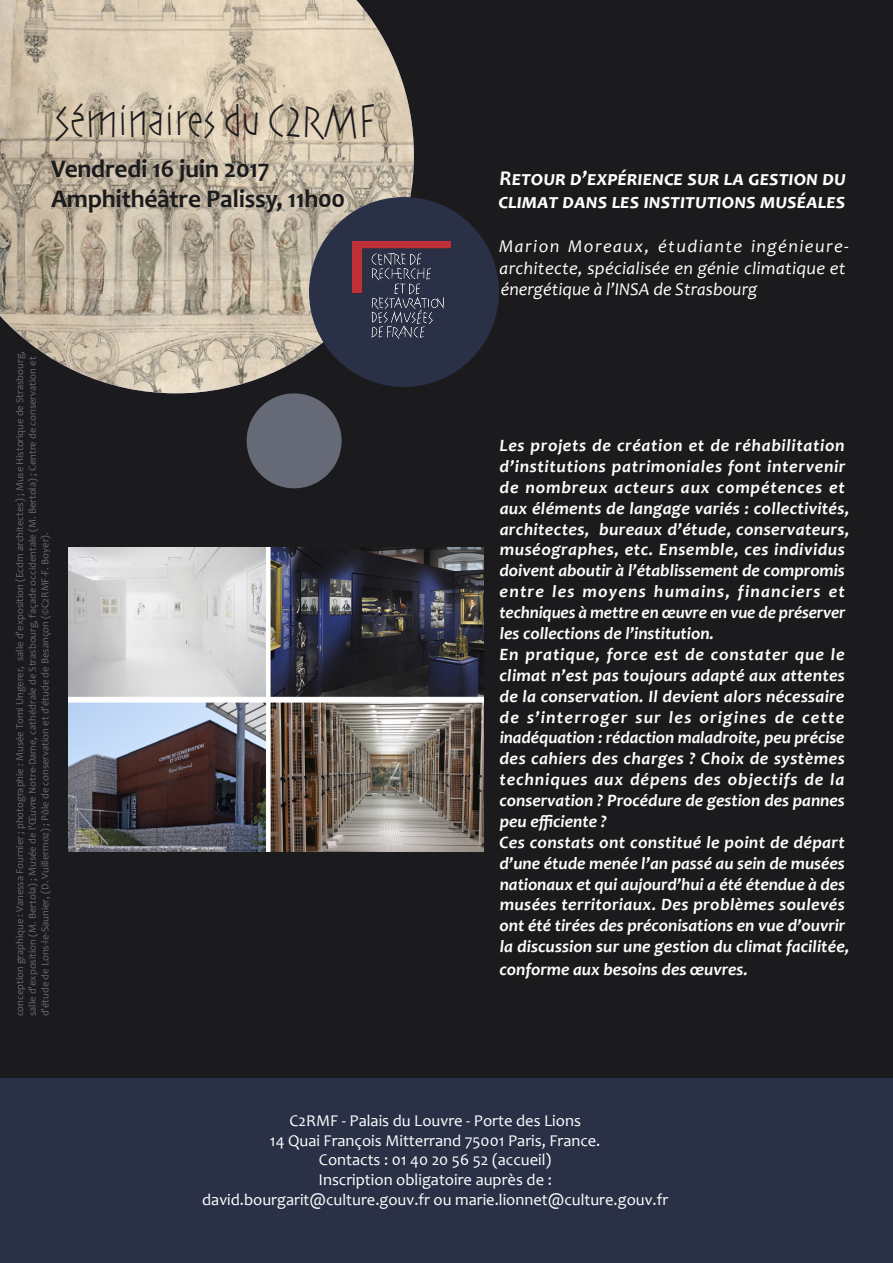
<style>
.page{position:relative;width:893px;height:1263px;background:#fff}
.page>*{position:absolute;margin:0;border:0;box-sizing:border-box;transform-origin:0 0}
.t1{font:45px "Helenis";color:#1b1b1d}
.t2{font:700 25.5px "Candara";letter-spacing:-.01em;color:#1b1b1d}
.t3{font:italic 700 21px/22.5px "Candara";letter-spacing:.035em;color:#fff}
.t4{font:italic 18px/21.6px "Candara";letter-spacing:.015em;color:#fff}
.t5{font:italic 700 17.4px/20.9px "Candara";letter-spacing:.015em;color:#fff}
.t6{font:16.5px "Candara";color:#fff}
.t7{font:10.5px/12.6px "Candara";color:#666976}
</style>
<div class="page">
<div style="left:0;top:0;width:893px;height:1078px;background:#1b1b1d"></div>
<div style="left:0;top:1078px;width:893px;height:185px;background:#2a3147"></div>
<img style="left:0;top:0;width:414px;height:393px">
<div style="left:309px;top:197px;width:190px;height:190px;background:#2a3147;border-radius:50%"></div>
<img style="left:352px;top:241px;width:98px;height:97px">
<div style="left:247px;top:393px;width:95px;height:95px;background:#666976;border-radius:50%"></div>
<img style="left:68px;top:548px;width:416px;height:304px">
<p class="t1" style="left:55px;top:99px;width:322px">Séminaires du C2RMF</p>
<p class="t2" style="left:51px;top:153px;width:220px">Vendredi 16 juin 2017</p>
<p class="t2" style="left:51px;top:183px;width:296px">Amphithéâtre Palissy, 11h00</p>
<p class="t7" style="left:13px;top:1016px;width:667px;rotate:-90deg">conception graphique : Vanessa Fournier ; photographie : Musée Tomi Ungerer, salle d’exposition (Ecdm architectes) ; Muse Historique de Strasbourg, salle d’exposition (M. Bertola) ; Musée de l’Œuvre Notre-Dame, cathédrale de Strasbourg, façade occidentale (M. Bertola) ; Centre de conservation et d’étude de Lons-le-Saunier, (D. Vuillermoz) ; Pôle de conservation et d’étude de Besançon (©C2RMF-F. Boyer).</p>
<p class="t3" style="left:498px;top:167px;width:349px">Retour d’expérience sur la gestion du climat dans les institutions muséales</p>
<p class="t4" style="left:499px;top:235px;width:351px">Marion Moreaux, étudiante ingénieure&shy;architecte, spécialisée en génie climatique et énergétique à l’INSA de Strasbourg</p>
<p class="t5" style="left:499px;top:435px;width:351px">Les projets de création et de réhabilitation d’institutions patrimoniales font intervenir de nombreux acteurs aux compétences et aux éléments de langage variés : collectivités, architectes, bureaux d’étude, conservateurs, muséographes, etc. Ensemble, ces individus doivent aboutir à l’établissement de compromis entre les moyens humains, financiers et techniques à mettre en œuvre en vue de préserver les collections de l’institution.</p>
<p class="t5" style="left:499px;top:643px;width:347px;text-align:justify">En pratique, force est de constater que le climat n’est pas toujours adapté aux attentes de la conservation. Il devient alors nécessaire de s’interroger sur les origines de cette inadéquation : rédaction maladroite, peu précise des cahiers des charges ? Choix de systèmes techniques aux dépens des objectifs de la conservation ? Procédure de gestion des pannes peu efficiente ?</p>
<p class="t5" style="left:499px;top:831px;width:351px">Ces constats ont constitué le point de départ d’une étude menée l’an passé au sein de musées nationaux et qui aujourd’hui a été étendue à des musées territoriaux. Des problèmes soulevés ont été tirées des préconisations en vue d’ouvrir la discussion sur une gestion du climat facilitée,</p>
<p class="t5" style="left:500px;top:958px;width:250px">conforme aux besoins des œuvres.</p>
<p class="t6" style="left:289px;top:1110px;width:293px">C2RMF - Palais du Louvre - Porte des Lions</p>
<p class="t6" style="left:270px;top:1130px;width:332px">14 Quai François Mitterrand 75001 Paris, France.</p>
<p class="t6" style="left:319px;top:1150px;width:234px">Contacts : 01 40 20 56 52 (accueil)</p>
<p class="t6" style="left:318px;top:1169px;width:235px">Inscription obligatoire auprès de :</p>
<p class="t6" style="left:202px;top:1189px;width:468px">david.bourgarit@culture.gouv.fr ou marie.lionnet@culture.gouv.fr</p>
</div>
